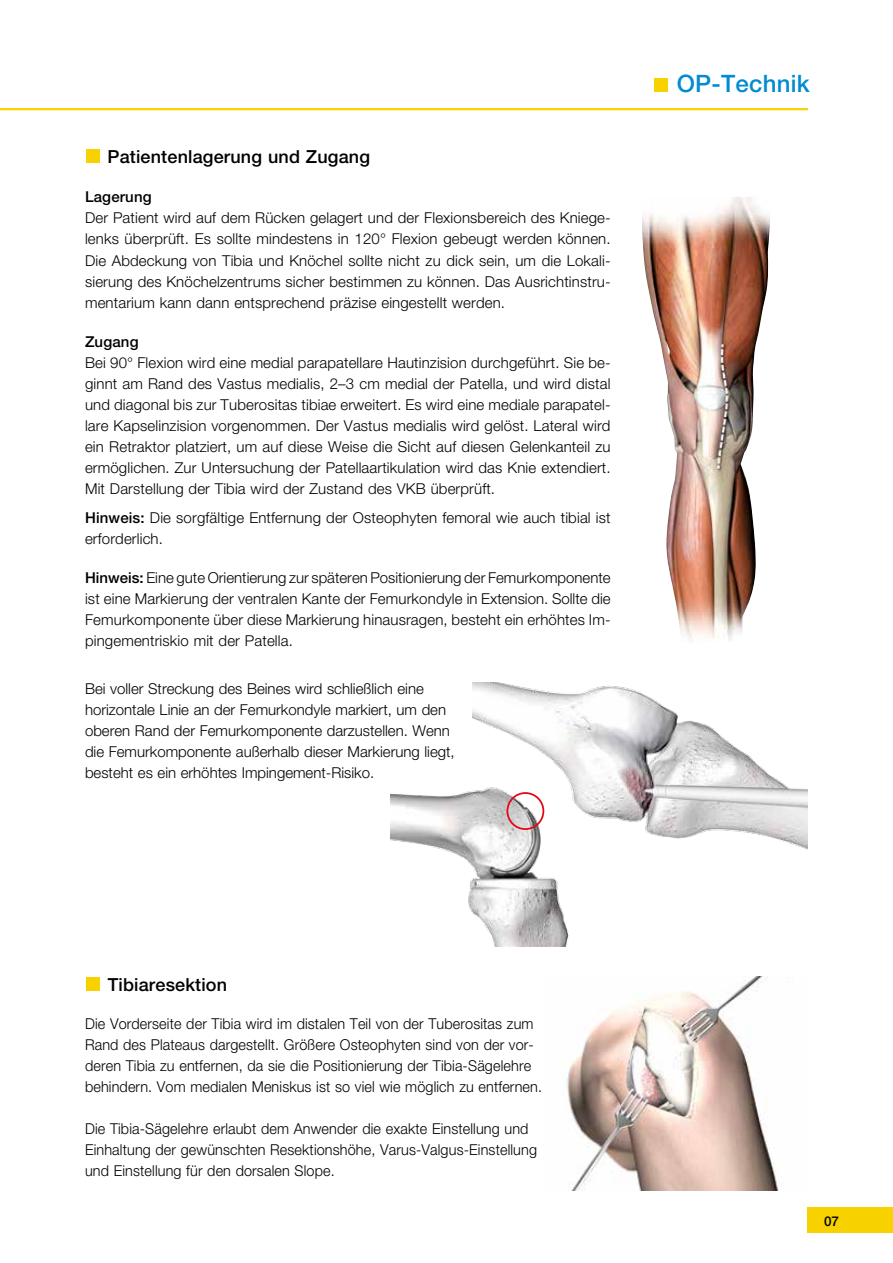
<style>
.page{position:relative;width:893px;height:1263px;background:#fff}
.page>*{position:absolute;margin:0;border:0;box-sizing:border-box;transform-origin:0 0}
.t1{font:500 24px "Helvetica Neue";letter-spacing:.01em;color:#008bd2}
.t2{font:500 18px "Helvetica Neue";letter-spacing:.01em;color:#000}
.t3{font:300 15px/21px "Helvetica Neue";letter-spacing:.01em;color:#000;text-align:justify}
.t4{font:300 15px/21px "Helvetica Neue";letter-spacing:.01em;color:#000;scale:.96 1}
.t5{font:500 15px "Helvetica Neue";letter-spacing:.01em;color:#000}
.t6{font:500 13.5px "Helvetica Neue";color:#000}
.s1{font-weight:500}
</style>
<div class="page">
<img style="left:642px;top:197px;width:128px;height:444px">
<img style="left:566px;top:976px;width:213px;height:215px">
<img style="left:472px;top:682px;width:336px;height:168px">
<div style="left:87px;top:149px;width:13px;height:14px;background:#f8d100"></div>
<div style="left:87px;top:977px;width:13px;height:13px;background:#f8d100"></div>
<img style="left:390px;top:783px;width:201px;height:164px">
<div style="left:506px;top:792px;width:38px;height:38px;border:2px solid #e30613;border-radius:50%"></div>
<hr style="left:0;top:108px;width:808px;height:2px;background:#f8d100">
<div style="left:808px;top:1208px;width:85px;height:25px;background:#f8d100"></div>
<div style="left:654px;top:79px;width:14px;height:13px;background:#f8d100"></div>
<p class="t2" style="left:108px;top:146px;width:264px">Patientenlagerung und Zugang</p>
<p class="t5" style="left:85px;top:188px;width:68px">Lagerung</p>
<p class="t3" style="left:85px;top:207px;width:527px">Der Patient wird auf dem Rücken gelagert und der Flexionsbereich des Kniege&shy;lenks überprüft. Es sollte mindestens in 120° Flexion gebeugt werden können.<br>Die Abdeckung von Tibia und Knöchel sollte nicht zu dick sein, um die Lokali&shy;sierung des Knöchelzentrums sicher bestimmen zu können. Das Ausrichtinstru&shy;mentarium kann dann entsprechend präzise eingestellt werden.</p>
<p class="t5" style="left:85px;top:332px;width:55px">Zugang</p>
<p class="t3" style="left:85px;top:351px;width:527px">Bei 90° Flexion wird eine medial parapatellare Hautinzision durchgeführt. Sie be&shy;ginnt am Rand des Vastus medialis, 2–3 cm medial der Patella, und wird distal und diagonal bis zur Tuberositas tibiae erweitert. Es wird eine mediale parapatel&shy;lare Kapselinzision vorgenommen. Der Vastus medialis wird gelöst. Lateral wird ein Retraktor platziert, um auf diese Weise die Sicht auf diesen Gelenkanteil zu ermöglichen. Zur Untersuchung der Patellaartikulation wird das Knie extendiert.<br>Mit Darstellung der Tibia wird der Zustand des VKB überprüft.</p>
<p class="t3" style="left:85px;top:507px;width:527px"><span class="s1">Hinweis:</span> Die sorgfältige Entfernung der Osteophyten femoral wie auch tibial ist erforderlich.</p>
<p class="t3" style="left:85px;top:567px;width:527px"><span class="s1">Hinweis:</span> Eine gute Orientierung zur späteren Positionierung der Femurkomponente ist eine Markierung der ventralen Kante der Femurkondyle in Extension. Sollte die Femurkomponente über diese Markierung hinausragen, besteht ein erhöhtes Im&shy;pingementriskio mit der Patella.</p>
<p class="t3" style="left:85px;top:678px;width:371px;text-align:left">Bei voller Streckung des Beines wird schließlich eine horizontale Linie an der Femurkondyle markiert, um den oberen Rand der Femurkomponente darzustellen. Wenn die Femurkomponente außerhalb dieser Markierung liegt, besteht es ein erhöhtes Impingement-Risiko.</p>
<h1 class="t1" style="left:677px;top:69px;width:134px">OP-Technik</h1>
<p class="t2" style="left:108px;top:973px;width:121px">Tibiaresektion</p>
<p class="t4" style="left:85px;top:1012px;width:478px">Die Vorderseite der Tibia wird im distalen Teil von der Tuberositas zum Rand des Plateaus dargestellt. Größere Osteophyten sind von der vor&shy;deren Tibia zu entfernen, da sie die Positionierung der Tibia-Sägelehre behindern. Vom medialen Meniskus ist so viel wie möglich zu entfernen.</p>
<p class="t4" style="left:85px;top:1117px;width:472px">Die Tibia-Sägelehre erlaubt dem Anwender die exakte Einstellung und<br>Einhaltung der gewünschten Resektionshöhe, Varus-Valgus-Einstellung und Einstellung für den dorsalen Slope.</p>
<p class="t6" style="left:824px;top:1213px;width:17px">07</p>
</div>
